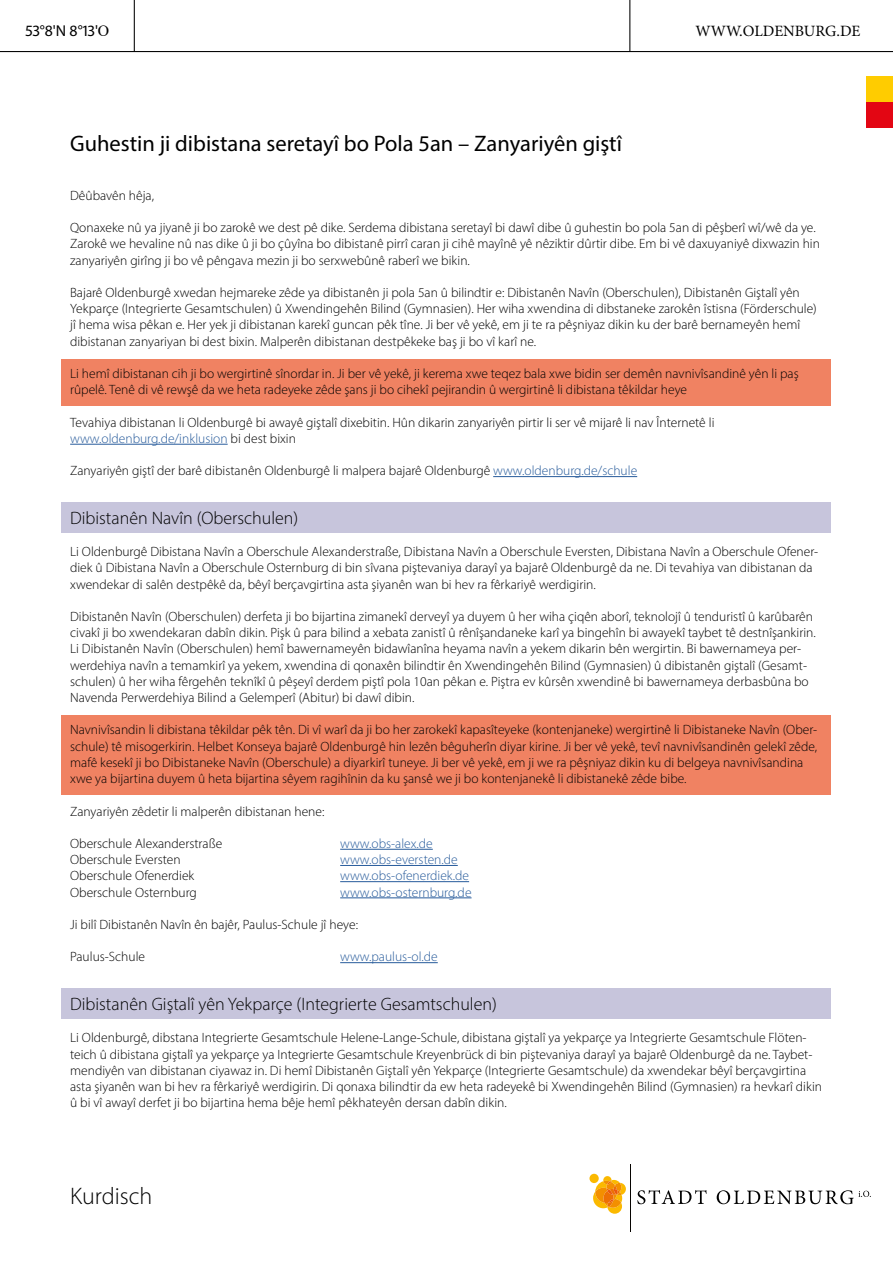
<style>
.page{position:relative;width:893px;height:1263px;background:#fff}
.page>*{position:absolute;margin:0;border:0;box-sizing:border-box;transform-origin:0 0}
.t1{font:300 24px "Myriad Pro";color:#000}
.t2{font:22.5px "Myriad Pro";color:#000}
.t3{font:300 18px "Myriad Pro";color:#000}
.t4{font:15.75px "Minion Pro";color:#000}
.t5{font:15.75px "Myriad Pro";color:#000}
.p_Fließtext{font:300 13.5px/16.2px "Myriad Pro";color:#000}
.p_Infokasten{font:300 13.5px/16.2px "Myriad Pro";color:#000}
.p_Fließtext_ohne_Abs{font:300 13.5px "Myriad Pro";color:#000}
.p_Fließtext_ohne_Abs-2{font:300 13.5px "Myriad Pro";color:#275b9b}
.s1{font-family:"Times New Roman"}
.s2{color:#275b9b}
</style>
<div class="page">
<hr style="left:630px;top:1164px;width:1px;height:67px;background:#070401">
<svg style="left:637px;top:1190px;width:70px;height:14px"></svg>
<svg style="left:717px;top:1190px;width:154px;height:14px"></svg>
<svg style="left:589px;top:1174px;width:10px;height:9px"></svg>
<svg style="left:593px;top:1176px;width:33px;height:38px"></svg>
<hr style="left:0;top:51px;width:893px;height:1px;background:#000">
<hr style="left:629px;top:0;width:1px;height:51px;background:#000">
<hr style="left:134px;top:0;width:1px;height:52px;background:#000">
<div style="left:867px;top:102px;width:26px;height:26px;background:#e30613"></div>
<div style="left:867px;top:77px;width:26px;height:25px;background:#fc0"></div>
<div style="left:62px;top:359px;width:769px;height:47px;background:#f08262"></div>
<hr style="left:70px;top:444px;width:158px;height:1px;background:#275b9b">
<hr style="left:493px;top:476px;width:144px;height:1px;background:#275b9b">
<div style="left:62px;top:502px;width:769px;height:31px;background:#c7c5dc"></div>
<div style="left:62px;top:716px;width:769px;height:79px;background:#f08262"></div>
<hr style="left:340px;top:849px;width:93px;height:1px;background:#275b9b">
<hr style="left:340px;top:865px;width:118px;height:1px;background:#275b9b">
<hr style="left:340px;top:881px;width:129px;height:1px;background:#275b9b">
<hr style="left:340px;top:897px;width:132px;height:1px;background:#275b9b">
<hr style="left:340px;top:962px;width:98px;height:1px;background:#275b9b">
<div style="left:62px;top:988px;width:769px;height:31px;background:#c7c5dc"></div>
<p class="t5" style="left:26px;top:21px;width:85px">53°8'N 8°13'<span class="s1">O</span></p>
<p class="t4" style="left:696px;top:20px;width:166px">WWW.OLDENBURG.DE</p>
<h1 class="t2" style="left:70px;top:130px;width:553px">Guhestin ji dibistana seretayî bo Pola 5an – Zanyariyên giştî</h1>
<p class="p_Fließtext" style="left:70px;top:187px;width:85px">Dêûbavên hêja,</p>
<p class="p_Fließtext" style="left:70px;top:219px;width:751px">Qonaxeke nû ya jiyanê ji bo zarokê we dest pê dike. Serdema dibistana seretayî bi dawî dibe û guhestin bo pola 5an di pêşberî wî/wê da ye.<br>Zarokê we hevaline nû nas dike û ji bo çûyîna bo dibistanê pirrî caran ji cihê mayînê yê nêziktir dûrtir dibe. Em bi vê daxuyaniyê dixwazin hin zanyariyên girîng ji bo vê pêngava mezin ji bo serxwebûnê raberî we bikin.</p>
<p class="p_Fließtext" style="left:70px;top:284px;width:748px">Bajarê Oldenburgê xwedan hejmareke zêde ya dibistanên ji pola 5an û bilindtir e: Dibistanên Navîn (Oberschulen), Dibistanên Giştalî yên Yekparçe (Integrierte Gesamtschulen) û Xwendingehên Bilind (Gymnasien). Her wiha xwendina di dibstaneke zarokên îstisna (Förderschule) jî hema wisa pêkan e. Her yek ji dibistanan karekî guncan pêk tîne. Ji ber vê yekê, em ji te ra pêşniyaz dikin ku der barê bernameyên hemî dibistanan zanyariyan bi dest bixin. Malperên dibistanan destpêkeke baş ji bo vî karî ne.</p>
<p class="p_Infokasten" style="left:70px;top:365px;width:730px">Li hemî dibistanan cih ji bo wergirtinê sînordar in. Ji ber vê yekê, ji kerema xwe teqez bala xwe bidin ser demên navnivîsandinê yên li paş rûpelê. Tenê di vê rewşê da we heta radeyeke zêde şans ji bo cihekî pejirandin û wergirtinê li dibistana têkildar heye</p>
<p class="p_Fließtext" style="left:70px;top:414px;width:646px">Tevahiya dibistanan li Oldenburgê bi awayê giştalî dixebitin. Hûn dikarin zanyariyên pirtir li ser vê mijarê li nav Înternetê li <span class="s2">www.oldenburg.de/inklusion</span> bi dest bixin</p>
<p class="p_Fließtext" style="left:70px;top:462px;width:569px">Zanyariyên giştî der barê dibistanên Oldenburgê li malpera bajarê Oldenburgê <span class="s2">www.oldenburg.de/schule</span></p>
<h2 class="t3" style="left:70px;top:507px;width:230px">Dibistanên Navîn (Oberschulen)</h2>
<p class="p_Fließtext" style="left:70px;top:543px;width:750px">Li Oldenburgê Dibistana Navîn a Oberschule Alexanderstraße, Dibistana Navîn a Oberschule Eversten, Dibistana Navîn a Oberschule Ofener&shy;diek û Dibistana Navîn a Oberschule Osternburg di bin sîvana piştevaniya darayî ya bajarê Oldenburgê da ne. Di tevahiya van dibistanan da xwendekar di salên destpêkê da, bêyî berçavgirtina asta şiyanên wan bi hev ra fêrkariyê werdigirin.</p>
<p class="p_Fließtext" style="left:70px;top:608px;width:747px">Dibistanên Navîn (Oberschulen) derfeta ji bo bijartina zimanekî derveyî ya duyem û her wiha çiqên aborî, teknolojî û tenduristî û karûbarên civakî ji bo xwendekaran dabîn dikin. Pişk û para bilind a xebata zanistî û rênîşandaneke karî ya bingehîn bi awayekî taybet tê destnîşankirin.<br>Li Dibistanên Navîn (Oberschulen) hemî bawernameyên bidawîanîna heyama navîn a yekem dikarin bên wergirtin. Bi bawernameya per&shy;werdehiya navîn a temamkirî ya yekem, xwendina di qonaxên bilindtir ên Xwendingehên Bilind (Gymnasien) û dibistanên giştalî (Gesamt&shy;schulen) û her wiha fêrgehên teknîkî û pêşeyî derdem piştî pola 10an pêkan e. Piştra ev kûrsên xwendinê bi bawernameya derbasbûna bo Navenda Perwerdehiya Bilind a Gelemperî (Abitur) bi dawî dibin.</p>
<p class="p_Infokasten" style="left:70px;top:722px;width:749px">Navnivîsandin li dibistana têkildar pêk tên. Di vî warî da ji bo her zarokekî kapasîteyeke (kontenjaneke) wergirtinê li Dibistaneke Navîn (Ober&shy;schule) tê misogerkirin. Helbet Konseya bajarê Oldenburgê hin lezên bêguherîn diyar kirine. Ji ber vê yekê, tevî navnivîsandinên gelekî zêde, mafê kesekî ji bo Dibistaneke Navîn (Oberschule) a diyarkirî tuneye. Ji ber vê yekê, em ji we ra pêşniyaz dikin ku di belgeya navnivîsandina xwe ya bijartina duyem û heta bijartina sêyem ragihînin da ku şansê we ji bo kontenjanekê li dibistanekê zêde bibe.</p>
<p class="p_Fließtext_ohne_Abs" style="left:70px;top:803px;width:256px">Zanyariyên zêdetir li malperên dibistanan hene:</p>
<p class="p_Fließtext_ohne_Abs" style="left:70px;top:835px;width:154px">Oberschule Alexanderstraße</p>
<p class="p_Fließtext_ohne_Abs-2" style="left:340px;top:835px;width:94px">www.obs-alex.de</p>
<p class="p_Fließtext_ohne_Abs" style="left:70px;top:851px;width:112px">Oberschule Eversten</p>
<p class="p_Fließtext_ohne_Abs-2" style="left:340px;top:851px;width:119px">www.obs-eversten.de</p>
<p class="p_Fließtext_ohne_Abs" style="left:70px;top:868px;width:126px">Oberschule Ofenerdiek</p>
<p class="p_Fließtext_ohne_Abs-2" style="left:340px;top:868px;width:130px">www.obs-ofenerdiek.de</p>
<p class="p_Fließtext_ohne_Abs" style="left:70px;top:884px;width:128px">Oberschule Osternburg</p>
<p class="p_Fließtext_ohne_Abs-2" style="left:340px;top:884px;width:133px">www.obs-osternburg.de</p>
<p class="p_Fließtext" style="left:70px;top:916px;width:289px">Ji bilî Dibistanên Navîn ên bajêr, Paulus-Schule jî heye:</p>
<p class="p_Fließtext_ohne_Abs" style="left:70px;top:949px;width:76px">Paulus-Schule</p>
<p class="p_Fließtext_ohne_Abs-2" style="left:340px;top:949px;width:99px">www.paulus-ol.de</p>
<h2 class="t3" style="left:70px;top:993px;width:428px">Dibistanên Giştalî yên Yekparçe (Integrierte Gesamtschulen)</h2>
<p class="p_Fließtext" style="left:70px;top:1029px;width:753px">Li Oldenburgê, dibstana Integrierte Gesamtschule Helene-Lange-Schule, dibistana giştalî ya yekparçe ya Integrierte Gesamtschule Flöten&shy;teich û dibistana giştalî ya yekparçe ya Integrierte Gesamtschule Kreyenbrück di bin piştevaniya darayî ya bajarê Oldenburgê da ne. Taybet&shy;mendiyên van dibistanan ciyawaz in. Di hemî Dibistanên Giştalî yên Yekparçe (Integrierte Gesamtschule) da xwendekar bêyî berçavgirtina asta şiyanên wan bi hev ra fêrkariyê werdigirin. Di qonaxa bilindtir da ew heta radeyekê bi Xwendingehên Bilind (Gymnasien) ra hevkarî dikin û bi vî awayî derfet ji bo bijartina hema bêje hemî pêkhateyên dersan dabîn dikin.</p>
<h1 class="t1" style="left:70px;top:1182px;width:84px">Kurdisch</h1>
</div>
